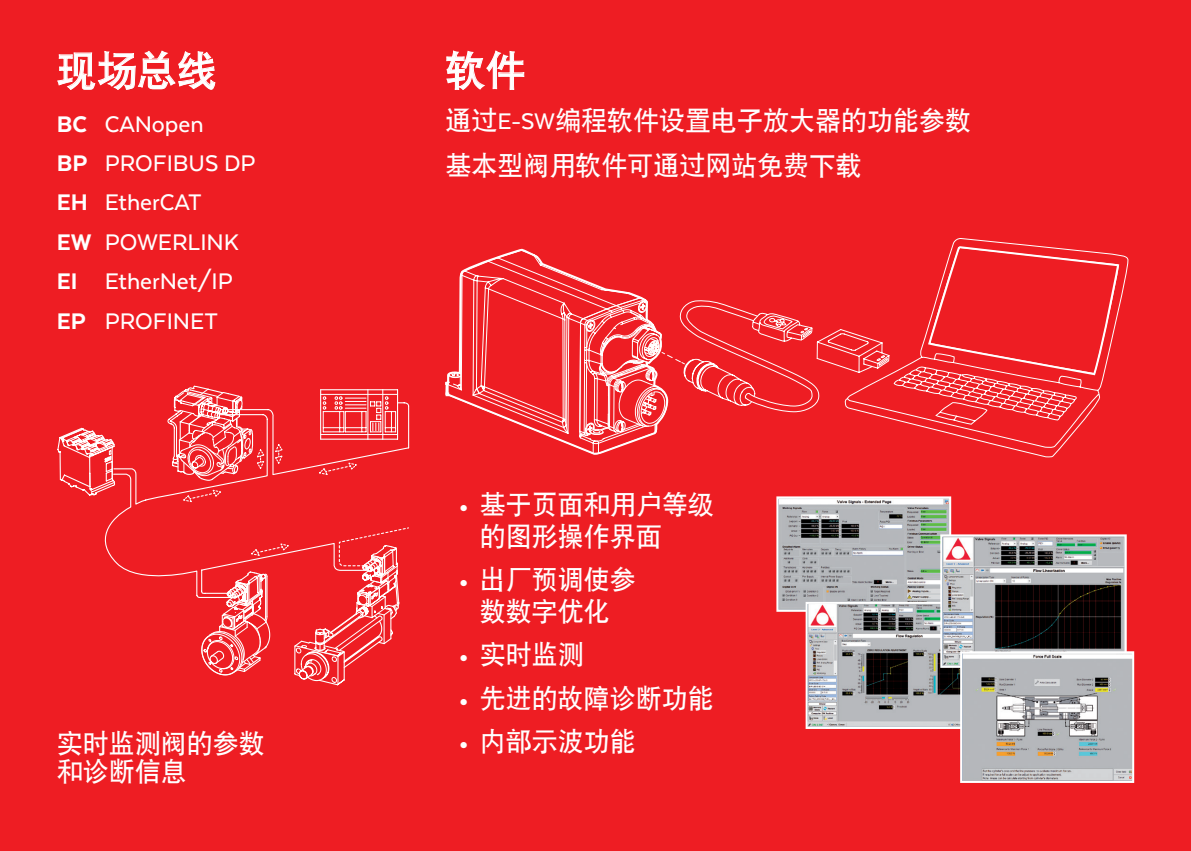
<style>
.page{position:relative;width:1191px;height:851px;background:#fff}
.page>*{position:absolute;margin:0;border:0;box-sizing:border-box;transform-origin:0 0}
.t1{font:40px "SIL Hei Med Jian";color:#fff}
.Normale{font:26px/32px "SIL Hei Med Jian";color:#fff}
.t2{font:500 26px "Texta Alt";color:#fff}
.s1{font-weight:800}
.s2{font-family:"Texta Alt";font-weight:500}
.s3{font-family:"Texta Alt";font-weight:500;font-size:40px}
</style>
<div class="page">
<div style="left:0;top:0;width:1191px;height:850px;background:#ee1d23"></div>
<svg style="left:446px;top:50px;width:78px;height:40px"></svg>
<svg style="left:57px;top:51px;width:158px;height:39px"></svg>
<svg style="left:890px;top:238px;width:238px;height:219px"></svg>
<svg style="left:445px;top:249px;width:445px;height:205px"></svg>
<svg style="left:776px;top:496px;width:359px;height:287px"></svg>
<svg style="left:116px;top:403px;width:293px;height:174px"></svg>
<svg style="left:167px;top:385px;width:241px;height:300px"></svg>
<svg style="left:57px;top:427px;width:59px;height:136px"></svg>
<p class="t1" style="left:57px;top:44px;width:161px">现场总线</p>
<p class="t2" style="left:57px;top:110px;width:148px"><span class="s1">BC</span> CANopen</p>
<p class="t2" style="left:57px;top:150px;width:200px"><span class="s1">BP</span> PROFIBUS DP</p>
<p class="t2" style="left:57px;top:189px;width:147px"><span class="s1">EH</span> EtherCAT</p>
<p class="t2" style="left:57px;top:229px;width:184px"><span class="s1">EW</span> POWERLINK</p>
<p class="t2" style="left:57px;top:268px;width:178px"><span class="s1">EI</span> EtherNet/IP</p>
<p class="t2" style="left:57px;top:307px;width:163px"><span class="s1">EP</span> PROFINET</p>
<p class="Normale" style="left:57px;top:727px;width:209px;line-height:28px">实时监测阀的参数和诊断信息</p>
<p class="t1" style="left:445px;top:44px;width:81px">软件</p>
<p class="Normale" style="left:445px;top:102px;width:527px">通过<span class="s2">E-SW</span>编程软件设置电子放大器的功能参数</p>
<p class="Normale" style="left:445px;top:147px;width:417px">基本型阀用软件可通过网站免费下载</p>
<p class="Normale" style="left:480px;top:485px;width:235px;text-indent:-22px"><span class="s3">•</span> 基于页面和用户等级的图形操作界面</p>
<p class="Normale" style="left:457px;top:561px;width:180px;text-align:center"><span class="s3">•</span> 出厂预调使参数数字优化</p>
<p class="Normale" style="left:457px;top:636px;width:128px"><span class="s3">•</span> 实时监测</p>
<p class="Normale" style="left:457px;top:679px;width:258px"><span class="s3">•</span> 先进的故障诊断功能</p>
<p class="Normale" style="left:457px;top:723px;width:180px"><span class="s3">•</span> 内部示波功能</p>
</div>
